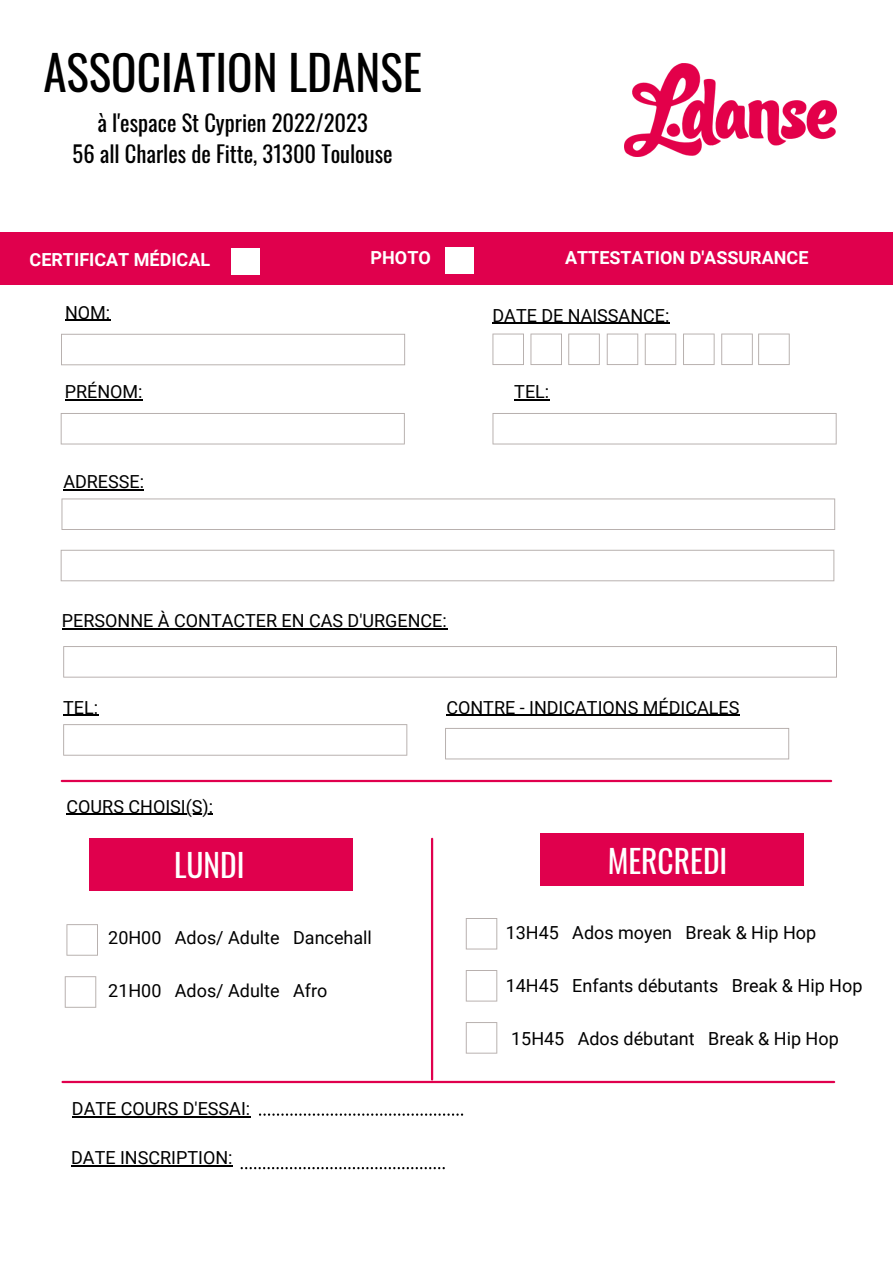
<style>
.page{position:relative;width:893px;height:1264px;background:#fff}
.page>*{position:absolute;margin:0;border:0;box-sizing:border-box;transform-origin:0 0}
.t1{font:47.25px "Oswald";color:#000}
.t2{font:31.5px "Oswald";color:#fff}
.t3{font:22.5px/31.5px "Oswald";color:#000;text-align:center}
.t4{font:18px "Roboto";color:#000}
.t5{font:700 18px "Roboto";color:#fff}
</style>
<div class="page">
<div style="left:0;top:232px;width:892px;height:53px;background:#e0004d"></div>
<hr style="left:62px;top:779px;width:769px;height:3px;background:#e0004d">
<hr style="left:63px;top:1080px;width:771px;height:3px;background:#e0004d">
<svg style="left:61px;top:413px;width:344px;height:31px"></svg>
<svg style="left:492px;top:333px;width:32px;height:32px"></svg>
<svg style="left:530px;top:333px;width:32px;height:32px"></svg>
<svg style="left:568px;top:333px;width:31px;height:32px"></svg>
<svg style="left:606px;top:333px;width:32px;height:32px"></svg>
<svg style="left:644px;top:333px;width:32px;height:32px"></svg>
<svg style="left:683px;top:333px;width:31px;height:32px"></svg>
<svg style="left:721px;top:333px;width:31px;height:32px"></svg>
<svg style="left:758px;top:333px;width:31px;height:32px"></svg>
<svg style="left:61px;top:498px;width:774px;height:32px"></svg>
<img style="left:624px;top:64px;width:211px;height:92px">
<div style="left:231px;top:248px;width:28px;height:27px;background:#fff"></div>
<div style="left:445px;top:247px;width:28px;height:27px;background:#fff"></div>
<svg style="left:61px;top:334px;width:344px;height:31px"></svg>
<hr style="left:65px;top:320px;width:45px;height:1px;background:#000">
<hr style="left:65px;top:399px;width:78px;height:1px;background:#000">
<hr style="left:492px;top:323px;width:177px;height:1px;background:#000">
<hr style="left:63px;top:489px;width:81px;height:1px;background:#000">
<hr style="left:514px;top:399px;width:35px;height:1px;background:#000">
<svg style="left:61px;top:550px;width:773px;height:31px"></svg>
<svg style="left:492px;top:413px;width:344px;height:31px"></svg>
<hr style="left:62px;top:628px;width:385px;height:1px;background:#000">
<svg style="left:63px;top:646px;width:773px;height:31px"></svg>
<hr style="left:63px;top:714px;width:35px;height:2px;background:#000">
<svg style="left:63px;top:724px;width:344px;height:31px"></svg>
<hr style="left:446px;top:714px;width:293px;height:2px;background:#000">
<svg style="left:445px;top:728px;width:344px;height:31px"></svg>
<hr style="left:67px;top:813px;width:146px;height:1px;background:#000">
<div style="left:89px;top:837px;width:263px;height:53px;background:#e0004d"></div>
<div style="left:540px;top:833px;width:263px;height:53px;background:#e0004d"></div>
<hr style="left:431px;top:838px;width:2px;height:241px;background:#e0004d">
<svg style="left:66px;top:924px;width:32px;height:31px"></svg>
<svg style="left:65px;top:976px;width:31px;height:31px"></svg>
<svg style="left:466px;top:918px;width:31px;height:31px"></svg>
<svg style="left:466px;top:970px;width:31px;height:31px"></svg>
<svg style="left:466px;top:1022px;width:31px;height:31px"></svg>
<hr style="left:72px;top:1116px;width:178px;height:1px;background:#000">
<hr style="left:71px;top:1165px;width:162px;height:1px;background:#000">
<svg style="left:259px;top:1113px;width:204px;height:2px"></svg>
<svg style="left:240px;top:1167px;width:205px;height:2px"></svg>
<h1 class="t1" style="left:43px;top:35px;width:380px">ASSOCIATION LDANSE</h1>
<p class="t3" style="left:73px;top:106px;width:321px">à l'espace St Cyprien 2022/2023<br>56 all Charles de Fitte, 31300 Toulouse</p>
<p class="t5" style="left:30px;top:249px;width:182px">CERTIFICAT MÉDICAL</p>
<p class="t5" style="left:370px;top:247px;width:62px">PHOTO</p>
<p class="t5" style="left:565px;top:247px;width:245px">ATTESTATION D'ASSURANCE</p>
<p class="t4" style="left:65px;top:302px;width:47px">NOM:</p>
<p class="t4" style="left:492px;top:305px;width:178px">DATE DE NAISSANCE:</p>
<p class="t4" style="left:65px;top:381px;width:79px">PRÉNOM:</p>
<p class="t4" style="left:63px;top:471px;width:82px">ADRESSE:</p>
<p class="t4" style="left:62px;top:610px;width:386px">PERSONNE À CONTACTER EN CAS D'URGENCE:</p>
<p class="t4" style="left:514px;top:381px;width:36px">TEL:</p>
<p class="t4" style="left:63px;top:697px;width:36px">TEL:</p>
<p class="t4" style="left:446px;top:697px;width:294px">CONTRE - INDICATIONS MÉDICALES</p>
<p class="t4" style="left:67px;top:796px;width:148px">COURS CHOISI(S):</p>
<h2 class="t2" style="left:174px;top:840px;width:72px">LUNDI</h2>
<h2 class="t2" style="left:607px;top:836px;width:121px">MERCREDI</h2>
<p class="t4" style="left:108px;top:927px;width:265px">20H00 Ados/ Adulte Dancehall</p>
<p class="t4" style="left:108px;top:980px;width:221px">21H00 Ados/ Adulte Afro</p>
<p class="t4" style="left:72px;top:1098px;width:180px">DATE COURS D'ESSAI:</p>
<p class="t4" style="left:71px;top:1147px;width:163px">DATE INSCRIPTION:</p>
<p class="t4" style="left:505px;top:922px;width:312px">13H45 Ados moyen Break &amp; Hip Hop</p>
<p class="t4" style="left:505px;top:975px;width:358px">14H45 Enfants débutants Break &amp; Hip Hop</p>
<p class="t4" style="left:511px;top:1027px;width:329px">15H45 Ados débutant Break &amp; Hip Hop</p>
</div>
